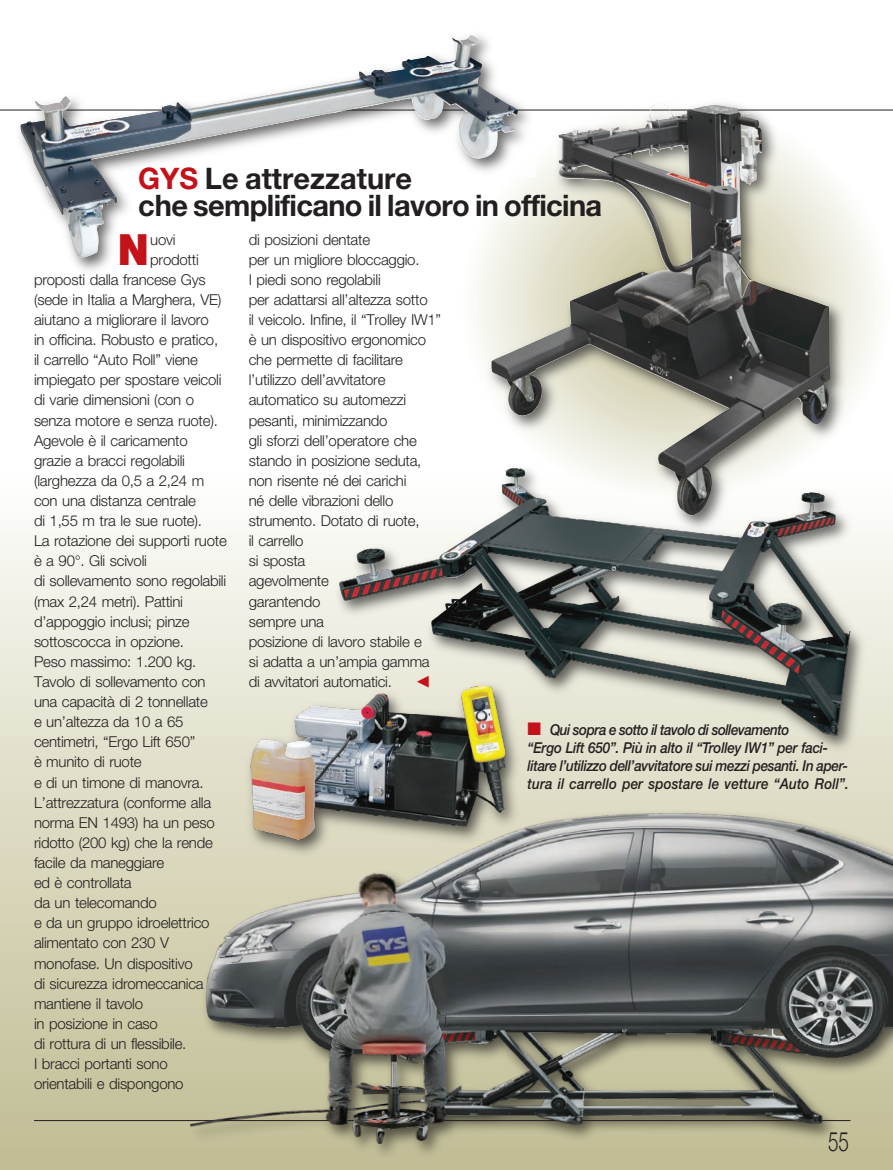
<style>
.page{position:relative;width:893px;height:1170px;background:#fff}
.page>*{position:absolute;margin:0;border:0;box-sizing:border-box;transform-origin:0 0}
.t1{font:900 43.2px "Helvetica Neue LT Std";color:#c4121a;scale:.95 1}
.t2{font:700 29.7px "Helvetica Neue LT Std";letter-spacing:-.02em;color:#231f20}
.t3{font:700 29.7px "Helvetica Neue LT Std";color:#231f20}
.t4{font:300 27px "Helvetica Neue";color:#231f20;scale:.7 1}
.t5{font:300 15px/20.1px "Helvetica Neue LT Std";letter-spacing:-.015em;color:#231f20}
.t6{font:italic 500 15px/18px "Helvetica Neue";letter-spacing:-.02em;color:#231f20;scale:.9 1}
.t7{font:15px "European Pi Four";color:#c4121a}
.s1{color:#c4121a}
</style>
<div class="page">
<div style="left:0;top:476px;width:893px;height:693px;background:linear-gradient(to bottom,#fdfdfa,#bfbb92)"></div>
<img style="left:167px;top:775px;width:68px;height:394px">
<img style="left:191px;top:784px;width:702px;height:385px">
<img style="left:19px;top:35px;width:478px;height:223px">
<img style="left:478px;top:91px;width:393px;height:344px">
<img style="left:491px;top:102px;width:340px;height:335px">
<img style="left:235px;top:678px;width:302px;height:199px">
<img style="left:243px;top:687px;width:274px;height:170px">
<img style="left:316px;top:437px;width:577px;height:351px">
<img style="left:325px;top:456px;width:537px;height:311px">
<img style="left:0;top:659px;width:8px;height:262px">
<hr style="left:0;top:110px;width:893px;height:1px;background:#231f20">
<hr style="left:34px;top:1120px;width:816px;height:1px;background:#231f20">
<div style="left:517px;top:151px;width:19px;height:27px;background:#fff"></div>
<p class="t3" style="left:138px;top:161px;width:275px"><span class="s1">GYS</span> Le attrezzature</p>
<p class="t2" style="left:138px;top:189px;width:465px">che semplificano il lavoro in officina</p>
<p class="t1" style="left:118px;top:224px;width:34px">N</p>
<p class="t5" style="left:150px;top:231px;width:27px">uovi</p>
<p class="t5" style="left:150px;top:251px;width:50px">prodotti</p>
<p class="t5" style="left:34px;top:271px;width:173px">proposti dalla francese Gys</p>
<p class="t5" style="left:34px;top:291px;width:189px">(sede in Italia a Marghera, VE)</p>
<p class="t5" style="left:34px;top:311px;width:176px">aiutano a migliorare il lavoro</p>
<p class="t5" style="left:34px;top:331px;width:186px">in officina. Robusto e pratico,</p>
<p class="t5" style="left:34px;top:351px;width:165px">il carrello “Auto Roll” viene</p>
<p class="t5" style="left:34px;top:372px;width:189px">impiegato per spostare veicoli</p>
<p class="t5" style="left:34px;top:392px;width:162px">di varie dimensioni (con o</p>
<p class="t5" style="left:34px;top:412px;width:185px">senza motore e senza ruote).</p>
<p class="t5" style="left:34px;top:432px;width:155px">Agevole è il caricamento</p>
<p class="t5" style="left:34px;top:452px;width:153px">grazie a bracci regolabili</p>
<p class="t5" style="left:34px;top:472px;width:172px">(larghezza da 0,5 a 2,24 m</p>
<p class="t5" style="left:34px;top:492px;width:163px">con una distanza centrale</p>
<p class="t5" style="left:34px;top:512px;width:170px">di 1,55 m tra le sue ruote).</p>
<p class="t5" style="left:34px;top:532px;width:194px">La rotazione dei supporti ruote è a 90°. Gli scivoli</p>
<p class="t5" style="left:34px;top:573px;width:194px">di sollevamento sono regolabili (max 2,24 metri). Pattini d’appoggio inclusi; pinze sottoscocca in opzione.</p>
<p class="t5" style="left:34px;top:653px;width:164px">Peso massimo: 1.200 kg.</p>
<p class="t5" style="left:34px;top:673px;width:175px">Tavolo di sollevamento con una capacità di 2 tonnellate</p>
<p class="t5" style="left:34px;top:713px;width:163px">e un’altezza da 10 a 65 centimetri, “Ergo Lift 650”</p>
<p class="t5" style="left:34px;top:753px;width:109px">è munito di ruote</p>
<p class="t5" style="left:34px;top:774px;width:182px">e di un timone di manovra.<br>L’attrezzatura (conforme alla norma EN 1493) ha un peso ridotto (200 kg) che la rende facile da maneggiare</p>
<p class="t5" style="left:34px;top:874px;width:99px">ed è controllata</p>
<p class="t5" style="left:34px;top:894px;width:124px">da un telecomando</p>
<p class="t5" style="left:34px;top:914px;width:177px">e da un gruppo idroelettrico alimentato con 230 V monofase. Un dispositivo</p>
<p class="t5" style="left:34px;top:975px;width:171px">di sicurezza idromeccanica mantiene il tavolo</p>
<p class="t5" style="left:34px;top:1015px;width:125px">in posizione in caso</p>
<p class="t5" style="left:34px;top:1035px;width:154px">di rottura di un flessibile.</p>
<p class="t5" style="left:34px;top:1055px;width:151px">I bracci portanti sono orientabili e dispongono</p>
<p class="t5" style="left:249px;top:231px;width:123px">di posizioni dentate</p>
<p class="t5" style="left:249px;top:251px;width:172px">per un migliore bloccaggio.</p>
<p class="t5" style="left:249px;top:271px;width:134px">I piedi sono regolabili</p>
<p class="t5" style="left:249px;top:291px;width:180px">per adattarsi all’altezza sotto</p>
<p class="t5" style="left:249px;top:311px;width:194px">il veicolo. Infine, il “Trolley IW1” è un dispositivo ergonomico che permette di facilitare l’utilizzo dell’avvitatore automatico su automezzi pesanti, minimizzando</p>
<p class="t5" style="left:249px;top:432px;width:174px">gli sforzi dell’operatore che stando in posizione seduta, non risente né dei carichi</p>
<p class="t5" style="left:249px;top:492px;width:172px">né delle vibrazioni dello strumento. Dotato di ruote,</p>
<p class="t5" style="left:249px;top:532px;width:56px">il carrello</p>
<p class="t5" style="left:249px;top:552px;width:183px">si sposta<br>agevolmente<br>garantendo<br>sempre una<br>posizione di lavoro stabile e si adatta a un’ampia gamma di avvitatori automatici.</p>
<p class="t7" style="left:415px;top:674px;width:16px">-</p>
<p class="t6" style="left:528px;top:722px;width:359px"><span class="s1">■</span> Qui sopra e sotto il tavolo di sollevamento<br>“Ergo Lift 650”. Più in alto il “Trolley IW1” per faci&shy;litare l’utilizzo dell’avvitatore sui mezzi pesanti. In aper&shy;tura il carrello per spostare le vetture “Auto Roll”.</p>
<p class="t4" style="left:828px;top:1124px;width:32px">55</p>
</div>
